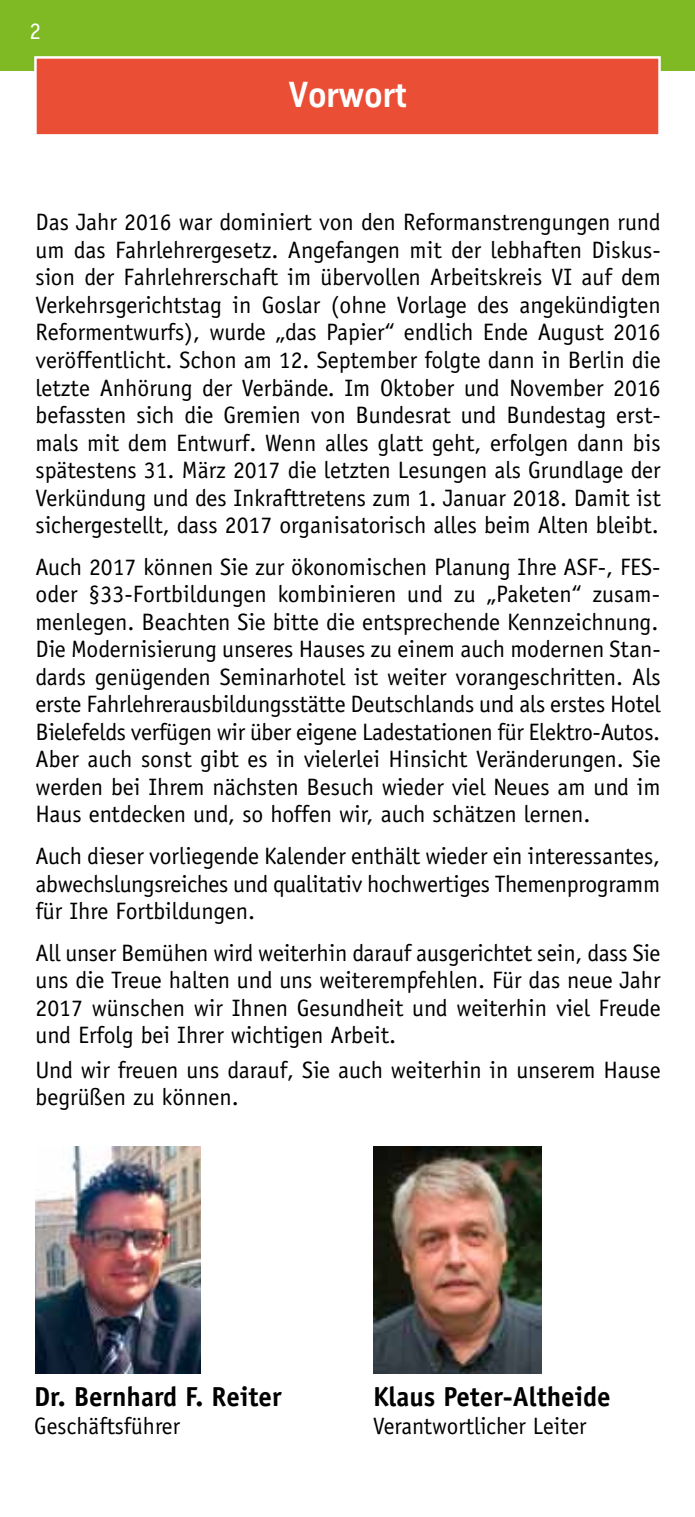
<style>
.page{position:relative;width:695px;height:1517px;background:#fff}
.page>*{position:absolute;margin:0;border:0;box-sizing:border-box;transform-origin:0 0}
.t1{font:700 35px "TK Type";color:#fff}
.t2{font:700 27.5px "Officina Sans";color:#000}
.t3{font:23.75px/27.5px "Officina Sans";color:#000;text-align:justify}
.t4{font:23.75px "Officina Sans";color:#fff}
</style>
<div class="page">
<div style="left:0;top:0;width:694px;height:71px;background:#7fba25"></div>
<div style="left:34px;top:56px;width:626px;height:81px;background:#ea4e34;border:2px solid #fff"></div>
<img style="left:35px;top:1146px;width:166px;height:227px">
<img style="left:373px;top:1146px;width:168px;height:227px">
<p class="t4" style="left:30px;top:17px;width:13px">2</p>
<h1 class="t1" style="left:288px;top:76px;width:119px">Vorwort</h1>
<p class="t3" style="left:35px;top:209px;width:626px">Das Jahr 2016 war dominiert von den Reformanstrengungen rund um das Fahrlehrergesetz. Angefangen mit der lebhaften Diskus&shy;sion der Fahrlehrerschaft im übervollen Arbeitskreis VI auf dem Verkehrsgerichtstag in Goslar (ohne Vorlage des angekündigten Reformentwurfs), wurde „das Papier“ endlich Ende August 2016 veröffentlicht. Schon am 12. September folgte dann in Berlin die letzte Anhörung der Verbände. Im Oktober und November 2016 befassten sich die Gremien von Bundesrat und Bundestag erst&shy;mals mit dem Entwurf. Wenn alles glatt geht, erfolgen dann bis spätestens 31. März 2017 die letzten Lesungen als Grundlage der Verkündung und des Inkrafttretens zum 1. Januar 2018. Damit ist sichergestellt, dass 2017 organisatorisch alles beim Alten bleibt.</p>
<p class="t3" style="left:35px;top:553px;width:626px">Auch 2017 können Sie zur ökonomischen Planung Ihre ASF-, FES&shy;oder §33-Fortbildungen kombinieren und zu „Paketen“ zusam&shy;menlegen. Beachten Sie bitte die entsprechende Kennzeichnung.<br>Die Modernisierung unseres Hauses zu einem auch modernen Stan&shy;dards genügenden Seminarhotel ist weiter vorangeschritten. Als erste Fahrlehrerausbildungsstätte Deutschlands und als erstes Hotel Bielefelds verfügen wir über eigene Ladestationen für Elektro-Autos.<br>Aber auch sonst gibt es in vielerlei Hinsicht Veränderungen. Sie werden bei Ihrem nächsten Besuch wieder viel Neues am und im Haus entdecken und, so hoffen wir, auch schätzen lernen.</p>
<p class="t3" style="left:35px;top:842px;width:626px">Auch dieser vorliegende Kalender enthält wieder ein interessantes, abwechslungsreiches und qualitativ hochwertiges Themenprogramm für Ihre Fortbildungen.</p>
<p class="t3" style="left:35px;top:939px;width:626px">All unser Bemühen wird weiterhin darauf ausgerichtet sein, dass Sie uns die Treue halten und uns weiterempfehlen. Für das neue Jahr 2017 wünschen wir Ihnen Gesundheit und weiterhin viel Freude und Erfolg bei Ihrer wichtigen Arbeit.</p>
<p class="t3" style="left:35px;top:1056px;width:626px">Und wir freuen uns darauf, Sie auch weiterhin in unserem Hause begrüßen zu können.</p>
<p class="t2" style="left:34px;top:1380px;width:249px">Dr. Bernhard F. Reiter</p>
<p class="t3" style="left:34px;top:1412px;width:147px">Geschäftsführer</p>
<p class="t2" style="left:373px;top:1380px;width:239px">Klaus Peter-Altheide</p>
<p class="t3" style="left:373px;top:1412px;width:215px">Verantwortlicher Leiter</p>
</div>
